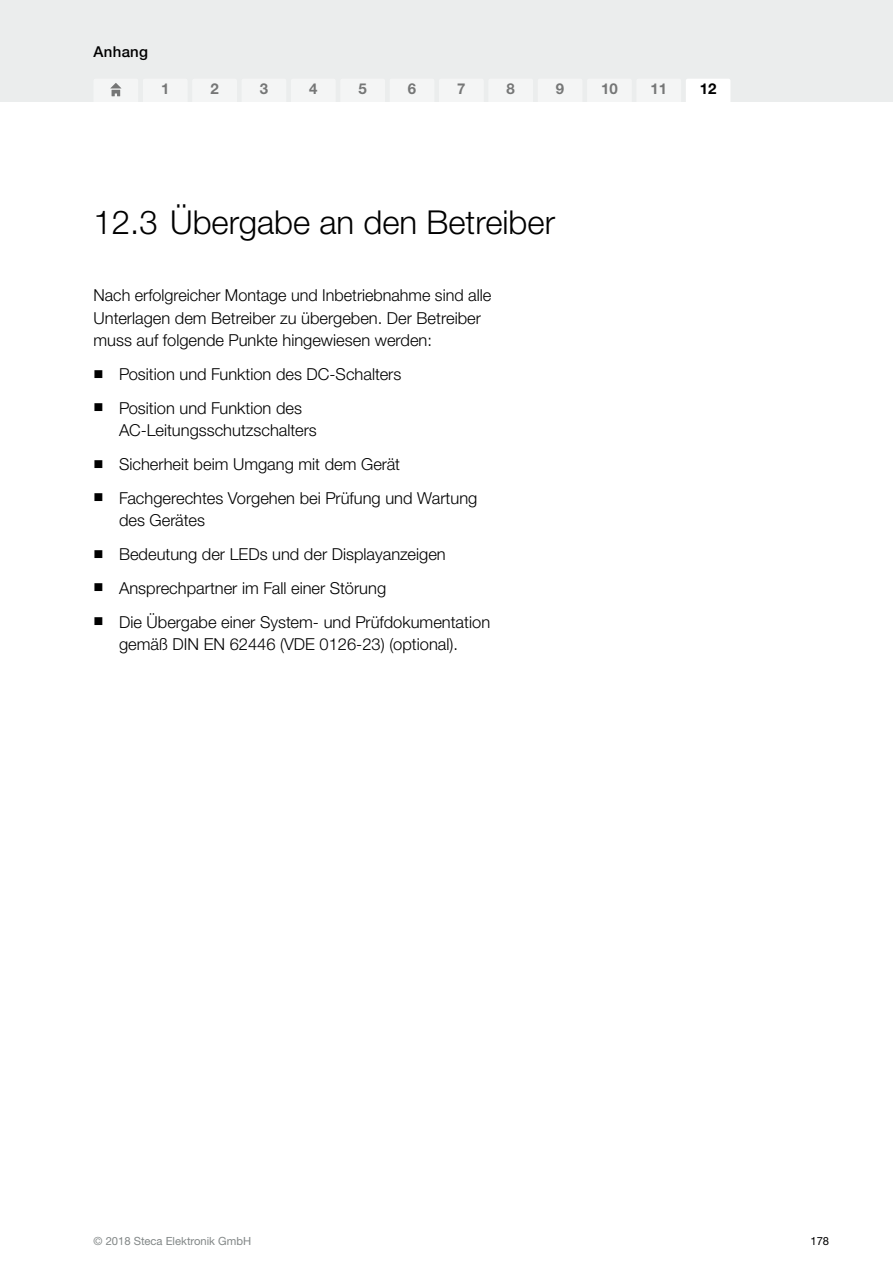
<style>
.page{position:relative;width:893px;height:1263px;background:#fff}
.page>*{position:absolute;margin:0;border:0;box-sizing:border-box;transform-origin:0 0}
.t1{font:300 33px "Helvetica Neue LTW1 G";color:#000}
.Copy{font:300 16.5px/22.5px "Helvetica Neue LTW1 G";color:#000}
.t2{font:700 15px "Helvetica Neue LTW1 G";color:#000}
.t3{font:500 15px "Helvetica Neue LTW1 G";letter-spacing:.02em;color:#000}
.t4{font:11.25px "Helvetica Neue LTW1 G";color:#828787}
.t5{font:11.25px "Helvetica Neue LTW1 G";color:#000}
.s1{font-family:"KOSTSYMB";font-weight:400;font-size:13.5px}
</style>
<div class="page">
<div style="left:0;top:0;width:893px;height:102px;background:#ebeded"></div>
<div style="left:94px;top:79px;width:44px;height:36px;background:#f4f5f5;border-radius:2px"></div>
<svg style="left:110px;top:83px;width:11px;height:13px"></svg>
<div style="left:192px;top:79px;width:45px;height:36px;background:#f4f5f5;border-radius:2px"></div>
<div style="left:242px;top:79px;width:44px;height:36px;background:#f4f5f5;border-radius:2px"></div>
<div style="left:291px;top:79px;width:45px;height:36px;background:#f4f5f5;border-radius:2px"></div>
<div style="left:340px;top:79px;width:45px;height:36px;background:#f4f5f5;border-radius:2px"></div>
<div style="left:390px;top:79px;width:44px;height:36px;background:#f4f5f5;border-radius:2px"></div>
<div style="left:439px;top:79px;width:45px;height:36px;background:#f4f5f5;border-radius:2px"></div>
<div style="left:488px;top:79px;width:45px;height:36px;background:#f4f5f5;border-radius:2px"></div>
<div style="left:538px;top:79px;width:44px;height:36px;background:#f4f5f5;border-radius:2px"></div>
<div style="left:587px;top:79px;width:45px;height:36px;background:#f4f5f5;border-radius:2px"></div>
<div style="left:636px;top:79px;width:45px;height:36px;background:#f4f5f5;border-radius:2px"></div>
<div style="left:143px;top:79px;width:45px;height:36px;background:#f4f5f5;border-radius:2px"></div>
<div style="left:686px;top:79px;width:44px;height:36px;background:#fff;border-radius:2px"></div>
<p class="t3" style="left:94px;top:43px;width:56px">Anhang</p>
<p class="t2" style="left:161px;top:79px;width:10px">1</p>
<p class="t2" style="left:210px;top:79px;width:10px">2</p>
<p class="t2" style="left:260px;top:79px;width:10px">3</p>
<p class="t2" style="left:309px;top:79px;width:10px">4</p>
<p class="t2" style="left:358px;top:79px;width:10px">5</p>
<p class="t2" style="left:408px;top:79px;width:10px">6</p>
<p class="t2" style="left:457px;top:79px;width:10px">7</p>
<p class="t2" style="left:507px;top:79px;width:10px">8</p>
<p class="t2" style="left:556px;top:79px;width:10px">9</p>
<p class="t2" style="left:601px;top:79px;width:18px">10</p>
<p class="t2" style="left:650px;top:79px;width:18px">11</p>
<p class="t2" style="left:700px;top:79px;width:18px">12</p>
<p class="t1" style="left:94px;top:202px;width:463px">12.3 Übergabe an den Betreiber</p>
<p class="Copy" style="left:94px;top:284px;width:399px">Nach erfolgreicher Montage und Inbetriebnahme sind alle<br>Unterlagen dem Betreiber zu übergeben. Der Betreiber muss auf folgende Punkte hingewiesen werden:</p>
<p class="Copy" style="left:94px;top:363px;width:309px"><span class="s1">n</span> Position und Funktion des DC-Schalters</p>
<p class="Copy" style="left:119px;top:397px;width:199px;text-indent:-26px"><span class="s1">n</span> Position und Funktion des<br>AC-Leitungsschutzschalters</p>
<p class="Copy" style="left:94px;top:453px;width:308px"><span class="s1">n</span> Sicherheit beim Umgang mit dem Gerät</p>
<p class="Copy" style="left:119px;top:487px;width:360px;text-indent:-26px"><span class="s1">n</span> Fachgerechtes Vorgehen bei Prüfung und Wartung des Gerätes</p>
<p class="Copy" style="left:94px;top:543px;width:354px"><span class="s1">n</span> Bedeutung der LEDs und der Displayanzeigen</p>
<p class="Copy" style="left:94px;top:577px;width:294px"><span class="s1">n</span> Ansprechpartner im Fall einer Störung</p>
<p class="Copy" style="left:94px;top:610px;width:398px;text-align:center"><span class="s1">n</span> Die Übergabe einer System- und Prüfdokumentation gemäß DIN EN 62446 (VDE 0126-23) (optional).</p>
<p class="t4" style="left:94px;top:1234px;width:159px">© 2018 Steca Elektronik GmbH</p>
<p class="t5" style="left:810px;top:1234px;width:20px">178</p>
</div>
